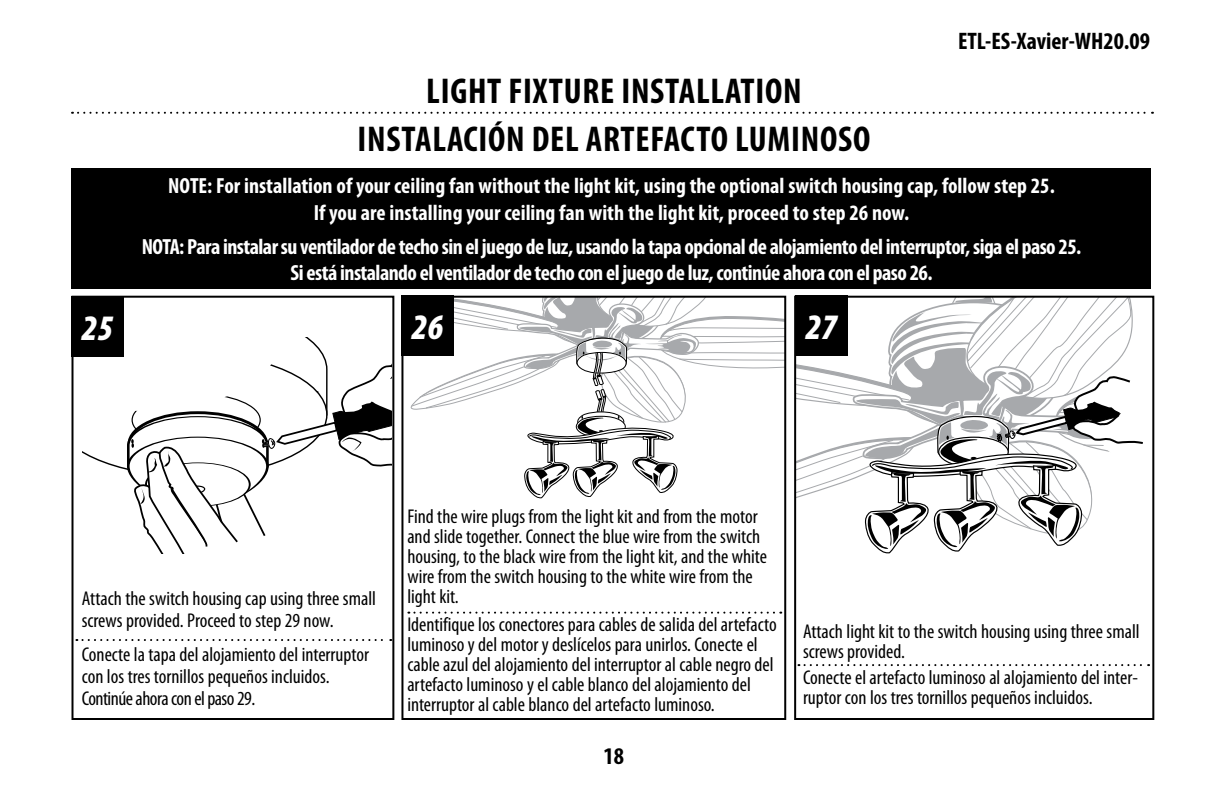
<style>
.page{position:relative;width:1224px;height:792px;background:#fff}
.page>*{position:absolute;margin:0;border:0;box-sizing:border-box;transform-origin:0 0}
.t1{font:700 condensed 36px/48px "Myriad Pro";letter-spacing:.02em;color:#000;text-align:center}
.t2{font:italic 900 condensed 36px "Myriad Pro";color:#fff}
.t3{font:700 condensed 24px "Myriad Pro";color:#000}
.t4{font:700 condensed 22px/26.4px "Myriad Pro";letter-spacing:-.025em;color:#fff;text-align:center}
.t5{font:700 condensed 22px/26.4px "Myriad Pro";color:#fff;text-align:center}
.t6{font:condensed 20px/20px "Myriad Pro";color:#000}
</style>
<div class="page">
<svg style="left:797px;top:299px;width:346px;height:254px"></svg>
<div style="left:794px;top:296px;width:360px;height:424px;border:2px solid #000"></div>
<div style="left:795px;top:296px;width:53px;height:60px;background:#000"></div>
<svg style="left:410px;top:299px;width:373px;height:199px"></svg>
<div style="left:401px;top:296px;width:385px;height:424px;border:2px solid #000"></div>
<div style="left:401px;top:296px;width:53px;height:60px;background:#000"></div>
<svg style="left:408px;top:612px;width:373px;height:2px"></svg>
<svg style="left:798px;top:664px;width:351px;height:2px"></svg>
<svg style="left:72px;top:112px;width:1081px;height:2px"></svg>
<div style="left:72px;top:168px;width:1080px;height:121px;background:#000"></div>
<div style="left:72px;top:296px;width:322px;height:424px;border:2px solid #000"></div>
<svg style="left:76px;top:639px;width:315px;height:2px"></svg>
<svg style="left:83px;top:338px;width:308px;height:216px"></svg>
<div style="left:72px;top:297px;width:52px;height:60px;background:#000"></div>
<p class="t3" style="left:958px;top:26px;width:193px">ETL-ES-Xavier-WH20.09</p>
<h1 class="t2" style="left:81px;top:309px;width:34px">25</h1>
<h1 class="t1" style="left:358px;top:66px;width:514px">LIGHT FIXTURE INSTALLATION<br>INSTALACIÓN DEL ARTEFACTO LUMINOSO</h1>
<p class="t5" style="left:168px;top:172px;width:888px">NOTE: For installation of your ceiling fan without the light kit, using the optional switch housing cap, follow step 25.<br>If you are installing your ceiling fan with the light kit, proceed to step 26 now.</p>
<p class="t4" style="left:142px;top:233px;width:941px">NOTA: Para instalar su ventilador de techo sin el juego de luz, usando la tapa opcional de alojamiento del interruptor, siga el paso 25.<br>Si está instalando el ventilador de techo con el juego de luz, continúe ahora con el paso 26.</p>
<h1 class="t2" style="left:411px;top:308px;width:34px">26</h1>
<h1 class="t2" style="left:805px;top:308px;width:34px">27</h1>
<p class="t6" style="left:82px;top:587px;width:296px;line-height:22px">Attach the switch housing cap using three small screws provided. Proceed to step 29 now.</p>
<p class="t6" style="left:82px;top:643px;width:289px;line-height:22px">Conecte la tapa del alojamiento del interruptor con los tres tornillos pequeños incluidos.<br>Continúe ahora con el paso 29.</p>
<p class="t6" style="left:407px;top:506px;width:361px">Find the wire plugs from the light kit and from the motor and slide together. Connect the blue wire from the switch housing, to the black wire from the light kit, and the white wire from the switch housing to the white wire from the light kit.</p>
<p class="t6" style="left:407px;top:614px;width:371px">Identifique los conectores para cables de salida del artefacto luminoso y del motor y deslícelos para unirlos. Conecte el cable azul del alojamiento del interruptor al cable negro del artefacto luminoso y el cable blanco del alojamiento del interruptor al cable blanco del artefacto luminoso.</p>
<p class="t6" style="left:803px;top:621px;width:338px">Attach light kit to the switch housing using three small screws provided.</p>
<p class="t6" style="left:803px;top:667px;width:336px">Conecte el artefacto luminoso al alojamiento del inter&shy;ruptor con los tres tornillos pequeños incluidos.</p>
<p class="t3" style="left:603px;top:741px;width:22px">18</p>
</div>
